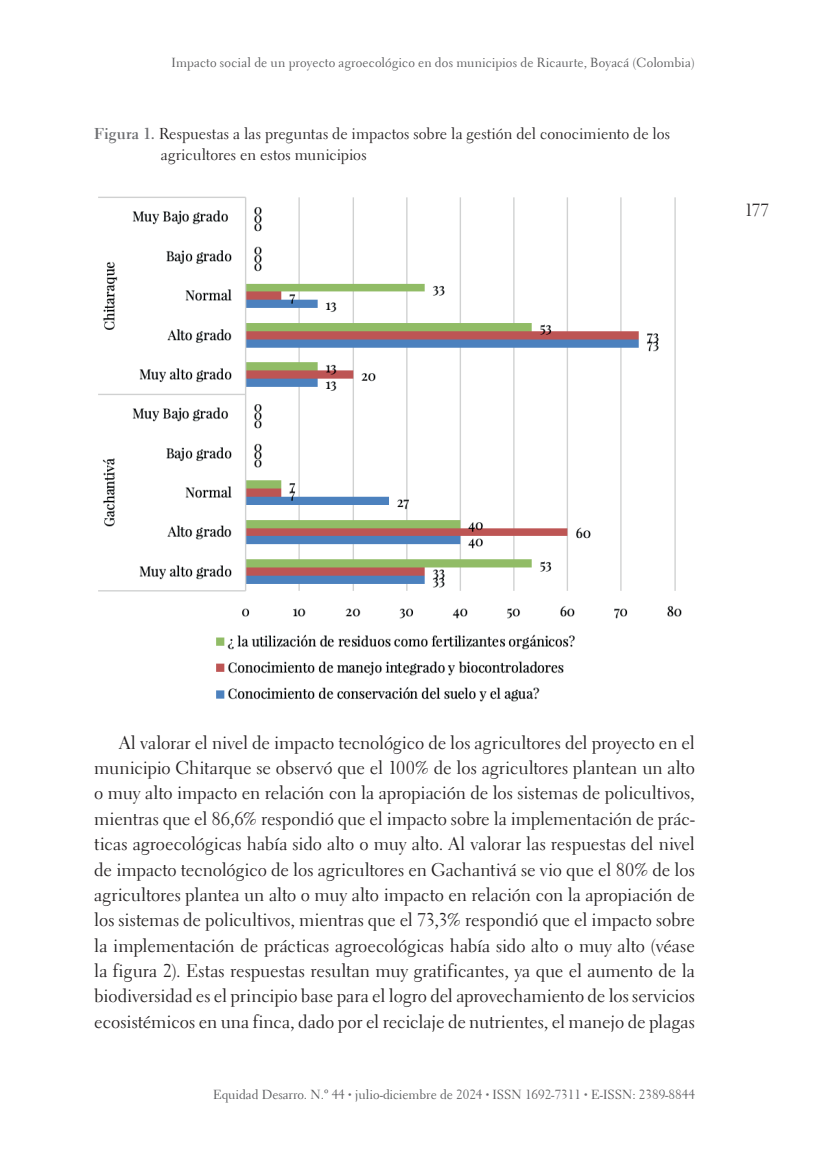
<style>
.page{position:relative;width:819px;height:1166px;background:#fff}
.page>*{position:absolute;margin:0;border:0;box-sizing:border-box;transform-origin:0 0}
.t1{font:18.38px/25.4px "Electra LT Std";letter-spacing:-.01em;color:#231f20;text-align:justify}
.t2{font:17.5px "Electra LH";color:#231f20}
.t3{font:15.75px/21px "Electra LT Std";letter-spacing:.005em;color:#231f20}
.t4{font:13.12px "Electra LH";color:#57585a}
.s1{font-weight:700;color:#6c6d70}
.s2{font-size:7px;color:#6c6d70}
</style>
<div class="page">
<img style="left:98px;top:196px;width:584px;height:506px">
<p class="t4" style="left:172px;top:55px;width:524px">Impacto social de un proyecto agroecológico en dos municipios de Ricaurte, Boyacá (Colombia)</p>
<p class="t3" style="left:161px;top:124px;width:510px;text-indent:-66px"><span class="s1">Figura 1.</span> Respuestas a las preguntas de impactos sobre la gestión del conocimiento de los agricultores en estos municipios</p>
<p class="t2" style="left:744px;top:199px;width:26px">177</p>
<p class="t1" style="left:94px;top:730px;width:602px;text-indent:25px">Al valorar el nivel de impacto tecnológico de los agricultores del proyecto en el municipio Chitarque se observó que el 100% de los agricultores plantean un alto o muy alto impacto en relación con la apropiación de los sistemas de policultivos, mientras que el 86,6% respondió que el impacto sobre la implementación de prác&shy;ticas agroecológicas había sido alto o muy alto. Al valorar las respuestas del nivel de impacto tecnológico de los agricultores en Gachantivá se vio que el 80% de los agricultores plantea un alto o muy alto impacto en relación con la apropiación de los sistemas de policultivos, mientras que el 73,3% respondió que el impacto sobre la implementación de prácticas agroecológicas había sido alto o muy alto (véase la figura 2). Estas respuestas resultan muy gratificantes, ya que el aumento de la biodiversidad es el principio base para el logro del aprovechamiento de los servicios ecosistémicos en una finca, dado por el reciclaje de nutrientes, el manejo de plagas</p>
<p class="t4" style="left:213px;top:1086px;width:483px">Equidad Desarro. N.º 44 <span class="s2">•</span> julio-diciembre de 2024 <span class="s2">•</span> ISSN 1692-7311 <span class="s2">•</span> E-ISSN: 2389-8844</p>
</div>
